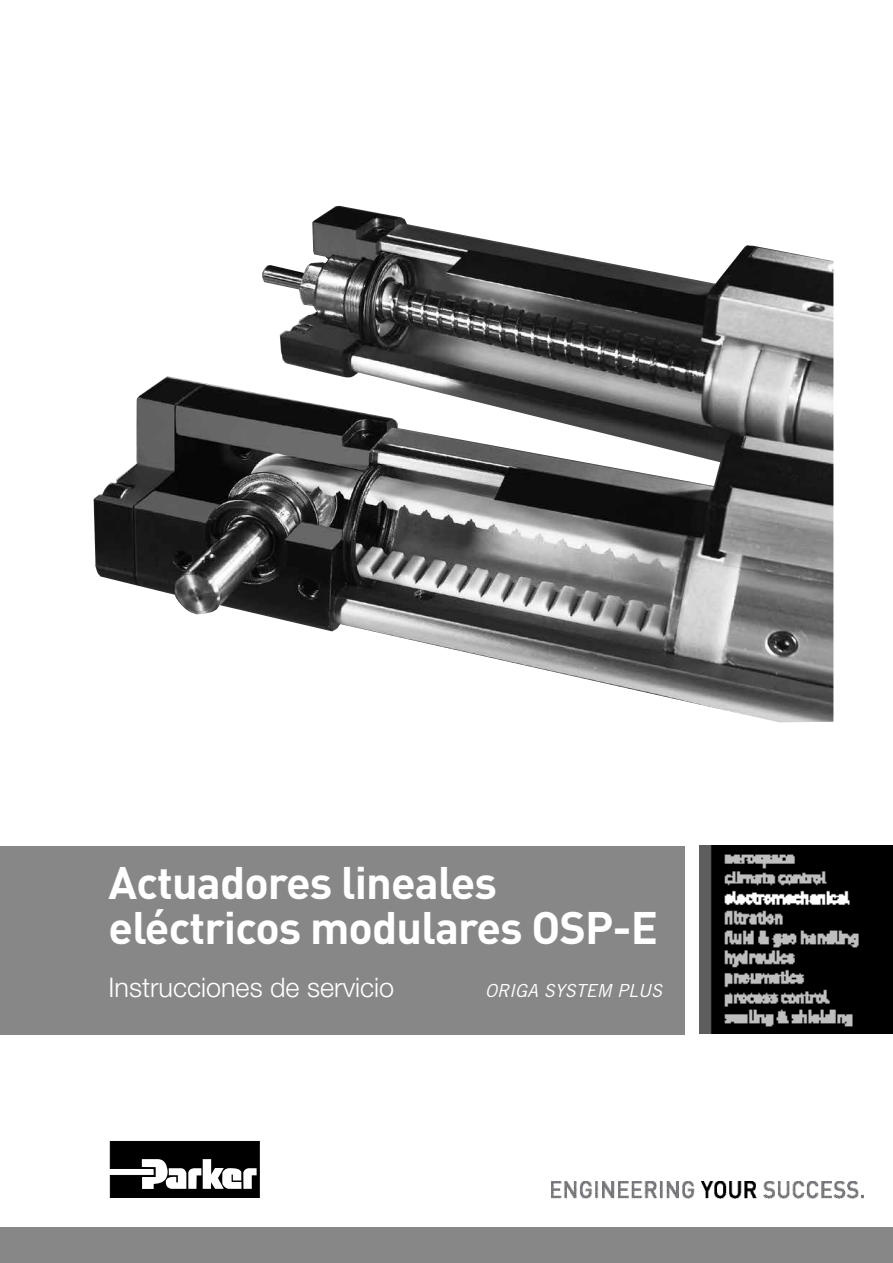
<style>
.page{position:relative;width:893px;height:1263px;background:#fff}
.page>*{position:absolute;margin:0;border:0;box-sizing:border-box;transform-origin:0 0}
.t1{font:700 45px/45px "DINOT";letter-spacing:-.02em;color:#fff}
.t2{font:300 27px "Helvetica Neue LT Std";color:#fff}
.t3{font:italic 18px "Trade Gothic";color:#fff}
</style>
<div class="page">
<div style="left:0;top:846px;width:684px;height:189px;background:#878787"></div>
<svg style="left:110px;top:1141px;width:150px;height:57px"></svg>
<div style="left:0;top:1227px;width:893px;height:36px;background:#878787"></div>
<img style="left:551px;top:1181px;width:313px;height:17px">
<div style="left:874px;top:845px;width:19px;height:188px;background:#000"></div>
<img style="left:94px;top:206px;width:739px;height:516px">
<img style="left:700px;top:845px;width:174px;height:188px">
<p class="t1" style="left:109px;top:858px;width:551px">Actuadores lineales eléctricos modulares OSP-E</p>
<p class="t2" style="left:109px;top:971px;width:287px">Instrucciones de servicio</p>
<p class="t3" style="left:485px;top:980px;width:178px">ORIGA SYSTEM PLUS</p>
</div>
